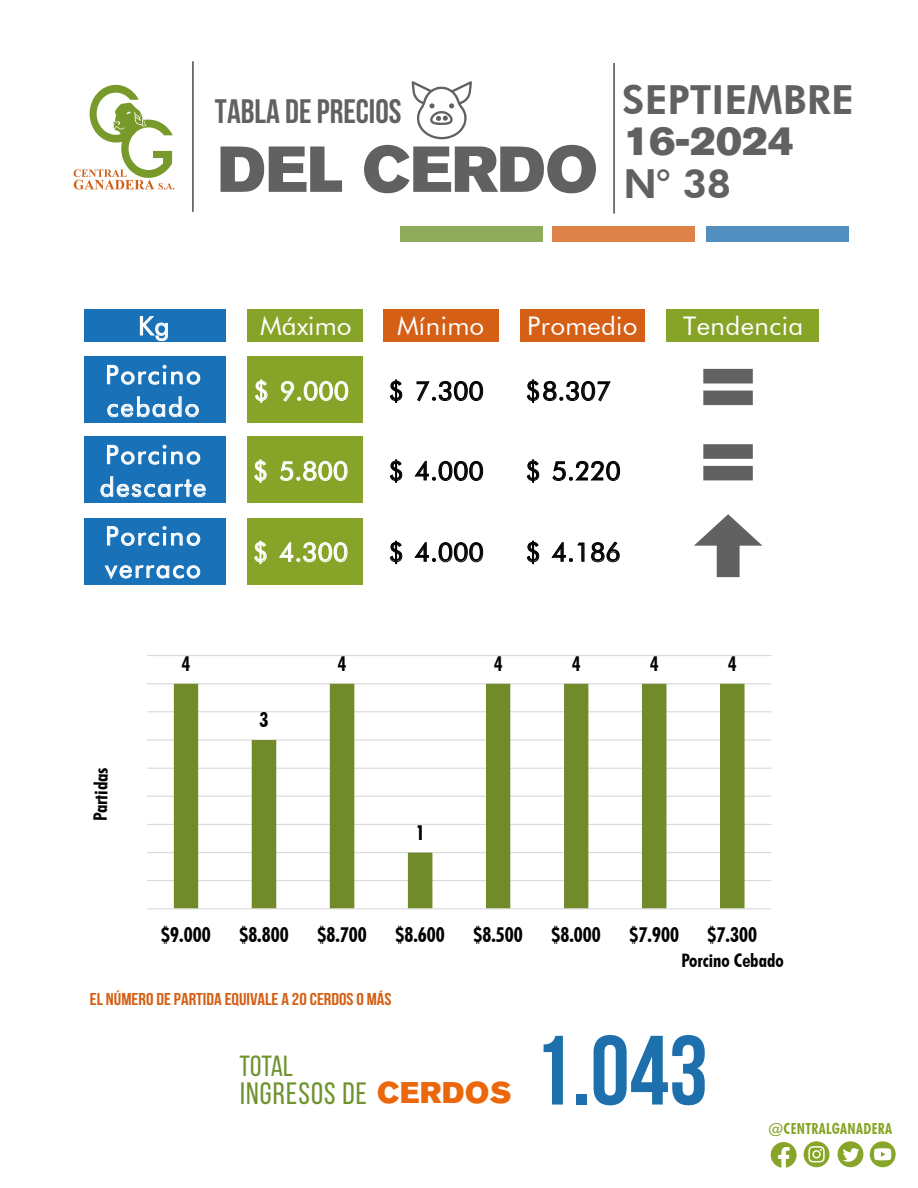
<style>
.page{position:relative;width:918px;height:1188px;background:#fff}
.page>*{position:absolute;margin:0;border:0;box-sizing:border-box;transform-origin:0 0}
.t1{font:700 98.25px "Bebas Neue";color:#1e70ad}
.t2{font:94.35px/75.3px "Akzidenz Grotesk BQ Super";color:#616161}
.t3{font:64.2px "Akzidenz Grotesk BQ Super";color:#616161}
.t4{font:800 40.05px/84.8px "Futura BT";color:#616161}
.t5{font:40.05px "Akzidenz Grotesk BQ Super";color:#616161}
.t6{font:700 33.9px "Bebas Neue";color:#616161}
.t7{font:30.9px "Bebas Neue";letter-spacing:.035em;color:#6f932e}
.t8{font:29.1px "Bebas Neue";color:#6f932e}
.t9{font:25.8px/32.5px "Futura BT";letter-spacing:.06em;color:#fff}
.t10{font:25.8px "Futura BT";color:#020203}
.t11{font:25.8px "Futura BT";letter-spacing:.02em;color:#fff}
.t12{font:25.8px "Futura BT";letter-spacing:.01em;color:#fff}
.t13{font:700 condensed 20.4px "Futura BT";color:#020203}
.t14{font:700 condensed 18.6px "Futura BT";color:#020203}
.t15{font:700 17.25px "Bebas Neue";color:#d45f15;scale:1.09 1}
.t16{font:700 condensed 15.3px "Futura BT";letter-spacing:.025em;color:#87a528}
.s1{font-family:"Akzidenz Grotesk BQ Super";font-size:29.7px;color:#ec670b}
</style>
<div class="page">
<svg style="left:771px;top:1142px;width:26px;height:26px"></svg>
<div style="left:804px;top:1141px;width:25px;height:26px;background:#87a528;border-radius:50%"></div>
<svg style="left:808px;top:1146px;width:17px;height:16px"></svg>
<svg style="left:870px;top:1141px;width:26px;height:26px"></svg>
<svg style="left:874px;top:1148px;width:17px;height:12px"></svg>
<div style="left:838px;top:1141px;width:25px;height:26px;background:#87a528;border-radius:50%"></div>
<svg style="left:843px;top:1148px;width:16px;height:14px"></svg>
<svg style="left:74px;top:85px;width:100px;height:105px"></svg>
<svg style="left:412px;top:81px;width:60px;height:58px"></svg>
<hr style="left:192px;top:61px;width:2px;height:151px;background:#4a4a48">
<hr style="left:613px;top:63px;width:2px;height:151px;background:#4a4a48">
<div style="left:400px;top:226px;width:143px;height:16px;background:#8fab5c"></div>
<div style="left:552px;top:226px;width:143px;height:16px;background:#dd8249"></div>
<div style="left:707px;top:226px;width:142px;height:16px;background:#508fbf"></div>
<div style="left:85px;top:309px;width:141px;height:33px;background:#1971b8"></div>
<div style="left:248px;top:309px;width:115px;height:33px;background:#88a428"></div>
<div style="left:383px;top:309px;width:115px;height:33px;background:#d45f15"></div>
<div style="left:520px;top:309px;width:125px;height:33px;background:#d45f15"></div>
<div style="left:667px;top:309px;width:152px;height:33px;background:#88a428"></div>
<div style="left:85px;top:357px;width:141px;height:66px;background:#1971b8"></div>
<div style="left:248px;top:357px;width:115px;height:66px;background:#88a428"></div>
<div style="left:85px;top:437px;width:141px;height:66px;background:#1971b8"></div>
<div style="left:248px;top:437px;width:115px;height:66px;background:#88a428"></div>
<div style="left:85px;top:518px;width:141px;height:66px;background:#1971b8"></div>
<div style="left:248px;top:518px;width:115px;height:66px;background:#88a428"></div>
<svg style="left:140px;top:316px;width:28px;height:25px"></svg>
<svg style="left:107px;top:365px;width:93px;height:20px"></svg>
<svg style="left:107px;top:396px;width:92px;height:21px"></svg>
<svg style="left:255px;top:379px;width:13px;height:24px"></svg>
<svg style="left:281px;top:381px;width:67px;height:21px"></svg>
<svg style="left:390px;top:379px;width:12px;height:24px"></svg>
<svg style="left:416px;top:381px;width:67px;height:21px"></svg>
<svg style="left:527px;top:379px;width:84px;height:24px"></svg>
<svg style="left:107px;top:445px;width:93px;height:20px"></svg>
<svg style="left:100px;top:476px;width:106px;height:21px"></svg>
<svg style="left:254px;top:459px;width:13px;height:24px"></svg>
<svg style="left:280px;top:461px;width:68px;height:20px"></svg>
<svg style="left:390px;top:459px;width:12px;height:24px"></svg>
<svg style="left:414px;top:461px;width:69px;height:20px"></svg>
<svg style="left:527px;top:459px;width:12px;height:24px"></svg>
<svg style="left:552px;top:461px;width:68px;height:20px"></svg>
<svg style="left:107px;top:526px;width:93px;height:20px"></svg>
<svg style="left:105px;top:565px;width:95px;height:15px"></svg>
<svg style="left:254px;top:541px;width:13px;height:23px"></svg>
<svg style="left:279px;top:542px;width:69px;height:20px"></svg>
<svg style="left:390px;top:541px;width:12px;height:23px"></svg>
<svg style="left:414px;top:542px;width:69px;height:20px"></svg>
<svg style="left:527px;top:541px;width:12px;height:23px"></svg>
<svg style="left:551px;top:542px;width:34px;height:20px"></svg>
<svg style="left:591px;top:541px;width:29px;height:21px"></svg>
<svg style="left:694px;top:514px;width:68px;height:63px"></svg>
<hr style="left:147px;top:655px;width:624px;height:1px;background:#dadada">
<hr style="left:147px;top:683px;width:624px;height:1px;background:#dadada">
<hr style="left:147px;top:711px;width:624px;height:1px;background:#dadada">
<hr style="left:147px;top:739px;width:624px;height:2px;background:#dadada">
<hr style="left:147px;top:768px;width:624px;height:1px;background:#dadada">
<hr style="left:147px;top:796px;width:624px;height:1px;background:#dadada">
<hr style="left:147px;top:824px;width:624px;height:1px;background:#dadada">
<hr style="left:147px;top:852px;width:624px;height:1px;background:#dadada">
<hr style="left:147px;top:880px;width:624px;height:1px;background:#dadada">
<svg style="left:174px;top:684px;width:571px;height:224px"></svg>
<hr style="left:147px;top:908px;width:624px;height:1px;background:#dadada">
<h3 class="t6" style="left:215px;top:93px;width:188px">TABLA DE PRECIOS</h3>
<h3 class="t3" style="left:218px;top:132px;width:382px">DEL CERDO</h3>
<h3 class="t4" style="left:622px;top:57px;width:233px">SEPTIEMBRE<br>N° 38</h3>
<h3 class="t5" style="left:624px;top:118px;width:172px">16-2024</h3>
<p class="t9" style="left:138px;top:309px;width:33px">Kg</p>
<p class="t9" style="left:260px;top:309px;width:93px">Máximo</p>
<p class="t9" style="left:397px;top:309px;width:89px">Mínimo</p>
<p class="t12" style="left:527px;top:310px;width:112px">Promedio</p>
<p class="t11" style="left:683px;top:310px;width:122px">Tendencia</p>
<p class="t9" style="left:105px;top:358px;width:97px">Porcino cebado</p>
<h2 class="t2" style="left:694px;top:347px;width:70px">= =</h2>
<p class="t9" style="left:254px;top:374px;width:97px">$ 9.000</p>
<p class="t10" style="left:389px;top:375px;width:97px">$ 7.300</p>
<p class="t10" style="left:526px;top:375px;width:87px">$8.307</p>
<p class="t9" style="left:100px;top:438px;width:108px">Porcino descarte</p>
<p class="t9" style="left:253px;top:454px;width:97px">$ 5.800</p>
<p class="t10" style="left:389px;top:455px;width:97px">$ 4.000</p>
<p class="t10" style="left:526px;top:455px;width:97px">$ 5.220</p>
<p class="t9" style="left:105px;top:519px;width:97px">Porcino verraco</p>
<p class="t14" style="left:89px;top:821px;width:55px;rotate:-89deg">Partidas</p>
<p class="t13" style="left:182px;top:652px;width:10px">4</p>
<p class="t9" style="left:253px;top:536px;width:97px">$ 4.300</p>
<p class="t10" style="left:389px;top:536px;width:97px">$ 4.000</p>
<p class="t10" style="left:526px;top:536px;width:97px">$ 4.186</p>
<p class="t13" style="left:260px;top:708px;width:10px">3</p>
<p class="t13" style="left:338px;top:652px;width:10px">4</p>
<p class="t13" style="left:416px;top:820px;width:10px">1</p>
<p class="t13" style="left:494px;top:652px;width:10px">4</p>
<p class="t13" style="left:572px;top:652px;width:10px">4</p>
<p class="t13" style="left:650px;top:652px;width:10px">4</p>
<p class="t13" style="left:728px;top:652px;width:10px">4</p>
<p class="t13" style="left:161px;top:922px;width:51px">$9.000</p>
<p class="t13" style="left:239px;top:922px;width:51px">$8.800</p>
<p class="t13" style="left:317px;top:922px;width:51px">$8.700</p>
<p class="t13" style="left:395px;top:922px;width:51px">$8.600</p>
<p class="t13" style="left:473px;top:922px;width:51px">$8.500</p>
<p class="t13" style="left:552px;top:922px;width:51px">$8.000</p>
<p class="t13" style="left:630px;top:922px;width:51px">$7.900</p>
<p class="t13" style="left:708px;top:922px;width:51px">$7.300</p>
<p class="t15" style="left:90px;top:989px;width:278px">EL NÚMERO DE PARTIDA EQUIVALE A 20 CERDOS O MÁS</p>
<p class="t8" style="left:240px;top:1050px;width:55px">TOTAL</p>
<p class="t7" style="left:240px;top:1076px;width:273px">INGRESOS DE <span class="s1">CERDOS</span></p>
<p class="t14" style="left:681px;top:949px;width:104px">Porcino Cebado</p>
<h1 class="t1" style="left:533px;top:1017px;width:177px">1.043</h1>
<p class="t16" style="left:768px;top:1119px;width:125px">@CENTRALGANADERA</p>
</div>
